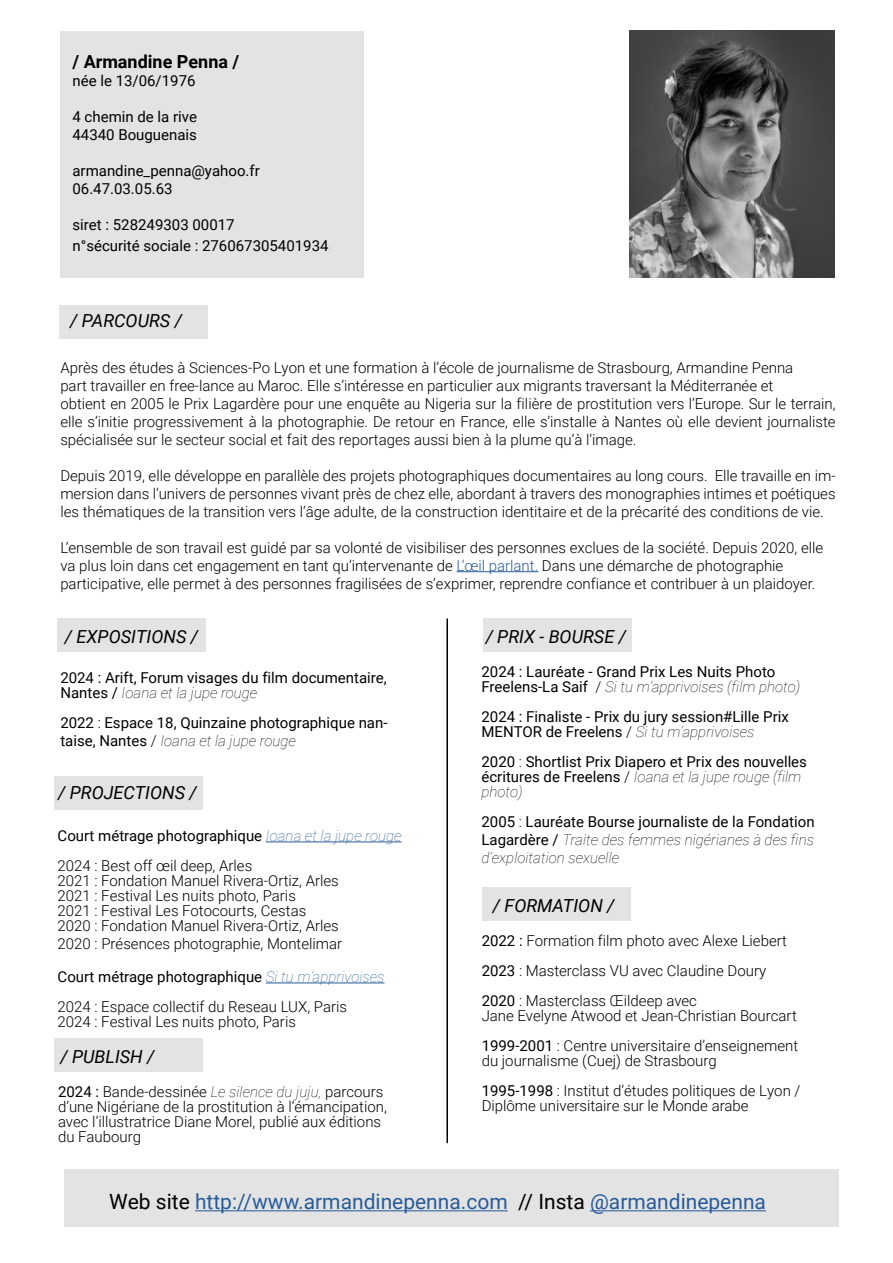
<style>
.page{position:relative;width:893px;height:1263px;background:#fff}
.page>*{position:absolute;margin:0;border:0;box-sizing:border-box;transform-origin:0 0}
.t1{font:21px "Roboto";color:#275b9b}
.t2{font:italic 18px "Roboto";color:#000}
.t3{font:700 18px "Roboto";color:#000}
.t4{font:300 15px/18px "Roboto";color:#000}
.t5{font:15px/15px "Roboto";color:#000}
.t6{font:italic 100 15px/18px "Roboto";color:#000;text-align:justify}
.s1{color:#275b9b}
.s2{font-weight:100;font-style:italic}
.s3{font-weight:300}
.s4{font-weight:100;font-style:italic;color:#275b9b}
.s5{font-weight:400}
.s6{font-weight:400;font-style:normal}
.s7{font-weight:300;font-style:normal}
.s8{color:#000}
</style>
<div class="page">
<div style="left:59px;top:305px;width:149px;height:34px;background:#e3e3e3"></div>
<div style="left:65px;top:1169px;width:774px;height:58px;background:#e3e3e3"></div>
<div style="left:482px;top:887px;width:148px;height:34px;background:#e3e3e3"></div>
<div style="left:54px;top:776px;width:149px;height:33px;background:#e3e3e3"></div>
<div style="left:483px;top:618px;width:149px;height:34px;background:#e3e3e3"></div>
<div style="left:57px;top:618px;width:149px;height:34px;background:#e3e3e3"></div>
<div style="left:61px;top:31px;width:303px;height:247px;background:#e3e3e3"></div>
<img style="left:630px;top:31px;width:205px;height:247px">
<hr style="left:456px;top:571px;width:82px;height:1px;background:#275b9b">
<hr style="left:266px;top:841px;width:136px;height:1px;background:#275b9b">
<hr style="left:266px;top:982px;width:118px;height:1px;background:#275b9b">
<hr style="left:195px;top:1210px;width:313px;height:1px;background:#275b9b">
<hr style="left:590px;top:1210px;width:176px;height:1px;background:#275b9b">
<hr style="left:446px;top:618px;width:2px;height:525px;background:#000">
<div style="left:54px;top:1038px;width:149px;height:33px;background:#e3e3e3"></div>
<p class="t3" style="left:72px;top:49px;width:168px">/ Armandine Penna /</p>
<p class="t5" style="left:72px;top:72px;width:125px">née le 13/06/1976</p>
<p class="t5" style="left:72px;top:107px;width:126px;line-height:18px">4 chemin de la rive<br>44340 Bouguenais</p>
<p class="t5" style="left:72px;top:161px;width:189px;line-height:18px">armandine_penna@yahoo.fr<br>06.47.03.05.63</p>
<p class="t5" style="left:72px;top:213px;width:258px;line-height:21.6px">siret : 528249303 00017<br>n°sécurité sociale : 276067305401934</p>
<p class="t2" style="left:70px;top:308px;width:113px">/ PARCOURS /</p>
<p class="t4" style="left:60px;top:358px;width:777px">Après des études à Sciences-Po Lyon et une formation à l’école de journalisme de Strasbourg, Armandine Penna<br>part travailler en free-lance au Maroc. Elle s’intéresse en particulier aux migrants traversant la Méditerranée et<br>obtient en 2005 le Prix Lagardère pour une enquête au Nigeria sur la filière de prostitution vers l’Europe. Sur le terrain, elle s’initie progressivement à la photographie. De retour en France, elle s’installe à Nantes où elle devient journaliste spécialisée sur le secteur social et fait des reportages aussi bien à la plume qu’à l’image.</p>
<p class="t4" style="left:60px;top:466px;width:777px;text-align:justify">Depuis 2019, elle développe en parallèle des projets photographiques documentaires au long cours. Elle travaille en im&shy;mersion dans l’univers de personnes vivant près de chez elle, abordant à travers des monographies intimes et poétiques les thématiques de la transition vers l’âge adulte, de la construction identitaire et de la précarité des conditions de vie.</p>
<p class="t4" style="left:60px;top:538px;width:764px">L’ensemble de son travail est guidé par sa volonté de visibiliser des personnes exclues de la société. Depuis 2020, elle va plus loin dans cet engagement en tant qu’intervenante de <span class="s1">L’œil parlant.</span> Dans une démarche de photographie participative, elle permet à des personnes fragilisées de s’exprimer, reprendre confiance et contribuer à un plaidoyer.</p>
<p class="t2" style="left:65px;top:624px;width:135px">/ EXPOSITIONS /</p>
<p class="t2" style="left:486px;top:624px;width:142px">/ PRIX - BOURSE /</p>
<p class="t5" style="left:60px;top:669px;width:328px">2024 : Arift, Forum visages du film documentaire,<br>Nantes / <span class="s2">Ioana et la jupe rouge</span></p>
<p class="t5" style="left:60px;top:713px;width:329px;line-height:18px">2022 <span class="s3">:</span> Espace 18, Quinzaine photographique nan&shy;taise, Nantes <span class="s3">/</span> <span class="s2">Ioana et la jupe rouge</span></p>
<p class="t2" style="left:58px;top:780px;width:140px">/ PROJECTIONS /</p>
<p class="t5" style="left:58px;top:820px;width:346px;line-height:30px">Court métrage photographique <span class="s4">Ioana et la jupe rouge<br></span><span class="s3">2024 : Best off œil deep, Arles</span></p>
<p class="t4" style="left:58px;top:872px;width:283px;line-height:15px">2021 : Fondation Manuel Rivera-Ortiz, Arles 2021 : Festival Les nuits photo, Paris<br>2021 : Festival Les Fotocourts, Cestas 2020 : Fondation Manuel Rivera-Ortiz, Arles</p>
<p class="t4" style="left:58px;top:934px;width:286px">2020 : Présences photographie, Montelimar</p>
<p class="t4" style="left:58px;top:961px;width:328px;line-height:30px"><span class="s5">Court métrage photographique</span> <span class="s4">Si tu m’apprivoises<br></span>2024 : Espace collectif du Reseau LUX, Paris</p>
<p class="t4" style="left:58px;top:1012px;width:240px">2024 : Festival Les nuits photo, Paris</p>
<p class="t2" style="left:60px;top:1044px;width:96px">/ PUBLISH /</p>
<p class="t4" style="left:58px;top:1084px;width:330px;line-height:15px"><span class="s5">2024 :</span> Bande-dessinée <span class="s2">Le silence du juju,</span> parcours d’une Nigériane de la prostitution à l’émancipation, avec l’illustratrice Diane Morel, publié aux éditions du Faubourg</p>
<p class="t5" style="left:481px;top:664px;width:320px">2024 : Lauréate - Grand Prix Les Nuits Photo<br>Freelens-La Saif <span class="s3">/</span> <span class="s2">Si tu m’apprivoises (film photo)</span></p>
<p class="t5" style="left:481px;top:709px;width:309px">2024 : Finaliste - Prix du jury session#Lille Prix<br>MENTOR de Freelens <span class="s3">/</span> <span class="s2">Si tu m’apprivoises</span></p>
<p class="t5" style="left:481px;top:754px;width:327px">2020 <span class="s3">:</span> Shortlist Prix Diapero et Prix des nouvelles écritures de Freelens <span class="s3">/</span> <span class="s2">Ioana et la jupe rouge (film photo)</span></p>
<p class="t6" style="left:481px;top:812px;width:335px"><span class="s6">2005</span> <span class="s7">:</span> <span class="s6">Lauréate Bourse journaliste de la Fondation Lagardère /</span> Traite des femmes nigérianes à des fins d’exploitation sexuelle</p>
<p class="t2" style="left:493px;top:892px;width:123px">/ FORMATION /</p>
<p class="t4" style="left:482px;top:925px;width:307px;line-height:30px"><span class="s5">2022 :</span> Formation film photo avec Alexe Liebert<br><span class="s5">2023</span> : Masterclass VU avec Claudine Doury<br><span class="s5">2020</span> : Masterclass Œildeep avec</p>
<p class="t4" style="left:482px;top:1000px;width:318px;line-height:30px">Jane Evelyne Atwood et Jean-Christian Bourcart<br><span class="s5">1999-2001</span> : Centre universitaire d’enseignement</p>
<p class="t4" style="left:482px;top:1045px;width:320px;line-height:30px">du journalisme (Cuej) de Strasbourg<br><span class="s5">1995-1998</span> : Institut d’études politiques de Lyon /</p>
<p class="t4" style="left:482px;top:1096px;width:268px">Diplôme universitaire sur le Monde arabe</p>
<h1 class="t1" style="left:109px;top:1187px;width:658px"><span class="s8">Web site</span> http://www.armandinepenna.com <span class="s8">// Insta</span> @armandinepenna</h1>
</div>
